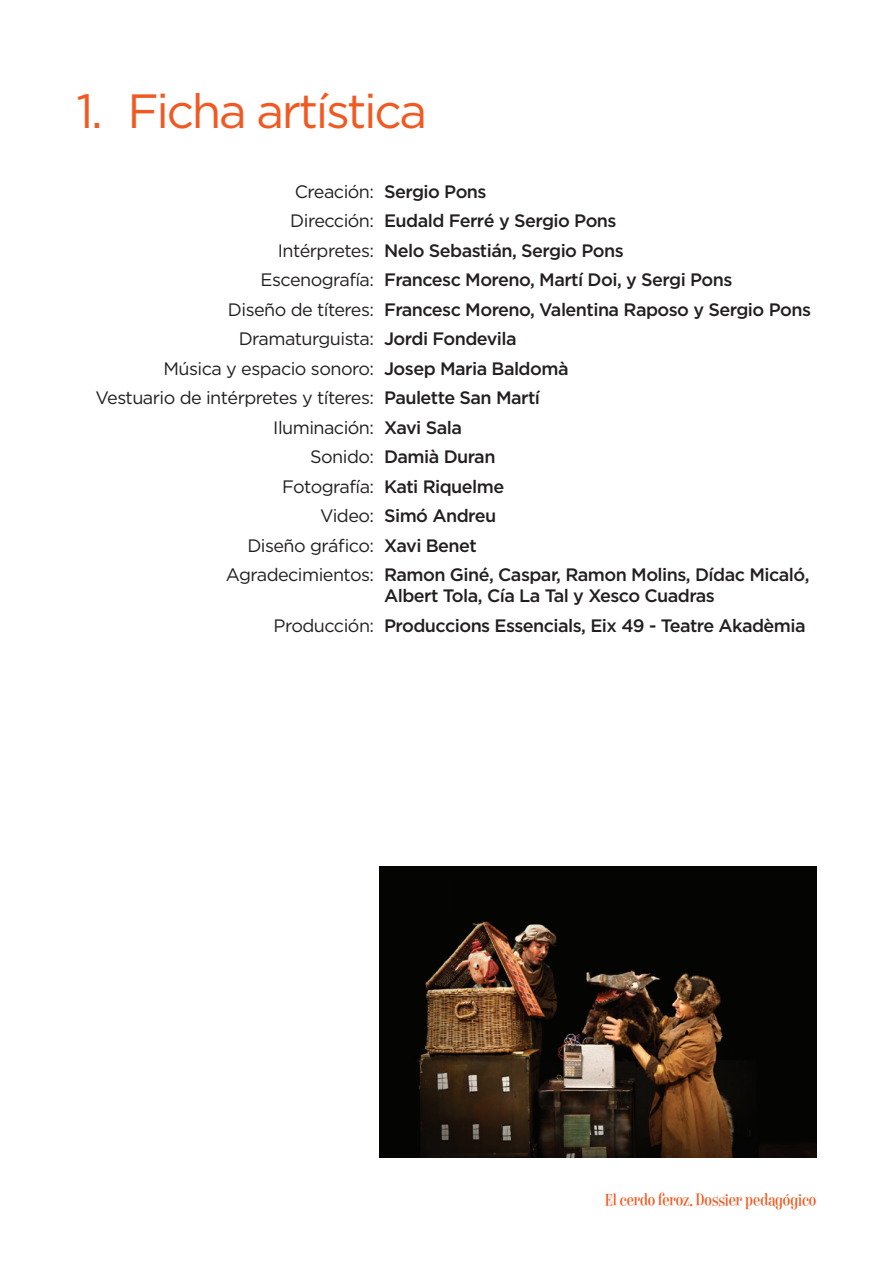
<style>
.page{position:relative;width:893px;height:1263px;background:#fff}
.page>*{position:absolute;margin:0;border:0;box-sizing:border-box;transform-origin:0 0}
.t1{font:48px "Gotham HTF";letter-spacing:-.05em;color:#f05a22}
.t2{font:500 18px/29.5px "Gotham HTF";letter-spacing:-.03em;color:#231f20}
.t3{font:18px "Gotham HTF";letter-spacing:-.03em;color:#231f20}
.t4{font:18px "Ed";letter-spacing:.01em;color:#f05a22}
.s1{font-weight:400}
.s2{font-weight:500}
</style>
<div class="page">
<img style="left:379px;top:866px;width:437px;height:291px">
<h1 class="t1" style="left:77px;top:85px;width:352px">1. Ficha artística</h1>
<p class="t2" style="left:295px;top:176px;width:193px"><span class="s1">Creación:</span> Sergio Pons</p>
<p class="t2" style="left:290px;top:206px;width:328px"><span class="s1">Dirección:</span> Eudald Ferré y Sergio Pons</p>
<p class="t2" style="left:278px;top:235px;width:347px"><span class="s1">Intérpretes:</span> Nelo Sebastián, Sergio Pons</p>
<p class="t2" style="left:261px;top:265px;width:473px"><span class="s1">Escenografía:</span> Francesc Moreno, Martí Doi, y Sergi Pons</p>
<p class="t2" style="left:228px;top:294px;width:584px"><span class="s1">Diseño de títeres:</span> Francesc Moreno, Valentina Raposo y Sergio Pons</p>
<p class="t3" style="left:239px;top:329px;width:279px">Dramaturguista: <span class="s2">Jordi Fondevila</span></p>
<p class="t3" style="left:164px;top:358px;width:407px">Música y espacio sonoro: <span class="s2">Josep Maria Baldomà</span></p>
<p class="t3" style="left:96px;top:388px;width:446px">Vestuario de intérpretes y títeres: <span class="s2">Paulette San Martí</span></p>
<p class="t3" style="left:273px;top:417px;width:190px">Iluminación: <span class="s2">Xavi Sala</span></p>
<p class="t2" style="left:310px;top:442px;width:187px"><span class="s1">Sonido:</span> Damià Duran</p>
<p class="t2" style="left:282px;top:471px;width:224px"><span class="s1">Fotografía:</span> Kati Riquelme</p>
<p class="t2" style="left:320px;top:501px;width:178px"><span class="s1">Video:</span> Simó Andreu</p>
<p class="t3" style="left:247px;top:535px;width:231px">Diseño gráfico: <span class="s2">Xavi Benet</span></p>
<p class="t2" style="left:226px;top:560px;width:585px"><span class="s1">Agradecimientos:</span> Ramon Giné, Caspar, Ramon Molins, Dídac Micaló,</p>
<p class="t2" style="left:274px;top:581px;width:533px;text-indent:110px">Albert Tola, Cía La Tal y Xesco Cuadras<br><span class="s1">Producción:</span> Produccions Essencials, Eix 49 - Teatre Akadèmia</p>
<p class="t4" style="left:606px;top:1190px;width:212px">El cerdo feroz. Dossier pedagógico</p>
</div>
